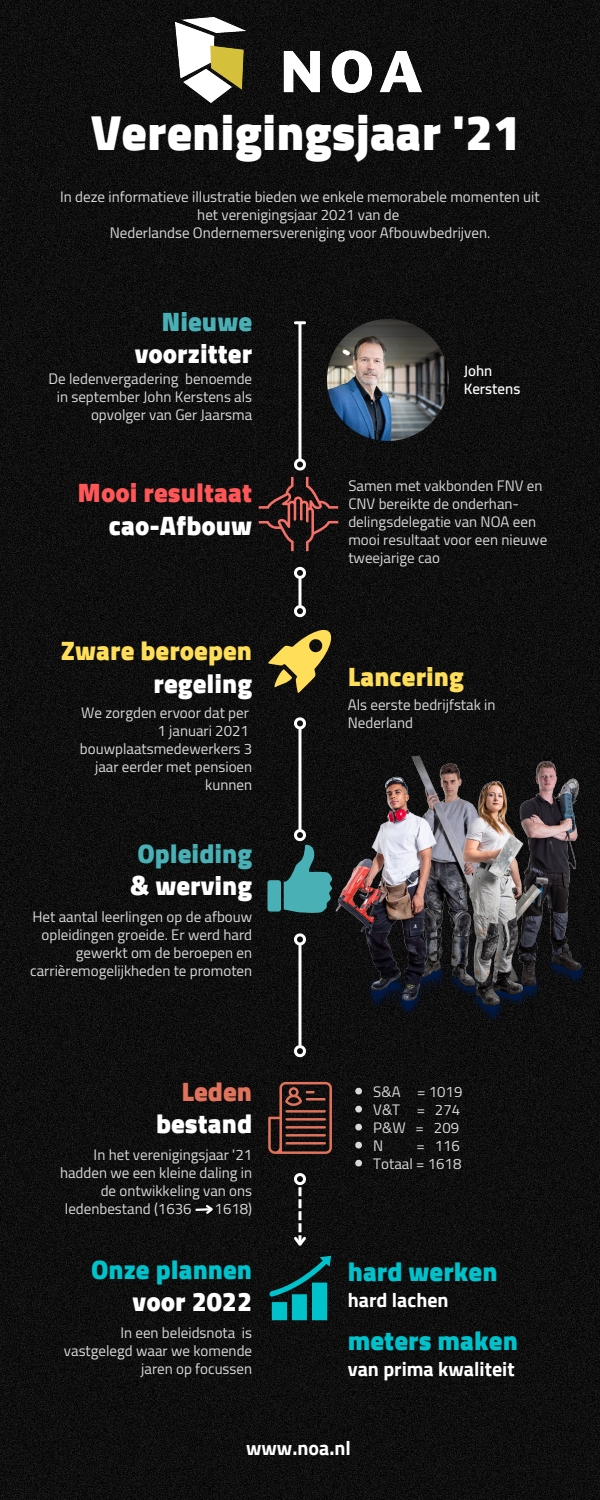
<style>
.page{position:relative;width:600px;height:1500px;background:#fff}
.page>*{position:absolute;margin:0;border:0;box-sizing:border-box;transform-origin:0 0}
.t1{font:900 50px "Cairo";color:#fff}
.t2{font:900 27px "Cairo";color:#fff}
.t3{font:900 27px "Cairo";color:#00c2cb}
.t4{font:900 27px "Cairo";color:#ffde59}
.t5{font:900 27px "Cairo";color:#49b0b6}
.t6{font:900 27px "Cairo";color:#ff5757}
.t7{font:900 27px "Cairo";color:#e1735c}
.t8{font:700 20px "Cairo";color:#fff}
.t9{font:15px/18px "Cairo";color:#d9d9d9;text-align:right}
.t10{font:600 15px/18px "Cairo";color:#fff}
</style>
<div class="page">
<img style="left:0;top:0;width:600px;height:1500px">
<hr style="left:298px;top:324px;width:3px;height:135px;background:#fff">
<svg style="left:294px;top:321px;width:12px;height:3px"></svg>
<hr style="left:298px;top:578px;width:3px;height:28px;background:#fff">
<svg style="left:292px;top:603px;width:16px;height:16px"></svg>
<svg style="left:292px;top:565px;width:16px;height:16px"></svg>
<svg style="left:298px;top:731px;width:4px;height:96px"></svg>
<svg style="left:292px;top:715px;width:16px;height:16px"></svg>
<svg style="left:298px;top:948px;width:4px;height:95px"></svg>
<svg style="left:292px;top:1043px;width:16px;height:16px"></svg>
<svg style="left:292px;top:931px;width:16px;height:17px"></svg>
<svg style="left:291px;top:1171px;width:18px;height:78px"></svg>
<svg style="left:268px;top:630px;width:64px;height:63px"></svg>
<svg style="left:284px;top:827px;width:44px;height:87px"></svg>
<div style="left:267px;top:880px;width:14px;height:32px;background:#49b0b6;border-radius:3px"></div>
<svg style="left:269px;top:1256px;width:62px;height:64px"></svg>
<img style="left:175px;top:18px;width:247px;height:84px">
<img style="left:328px;top:754px;width:272px;height:266px">
<svg style="left:259px;top:456px;width:79px;height:95px"></svg>
<svg style="left:268px;top:1082px;width:64px;height:72px"></svg>
<hr style="left:306px;top:1098px;width:20px;height:3px;background:#e1735c">
<hr style="left:286px;top:1110px;width:40px;height:3px;background:#e1735c">
<hr style="left:286px;top:1118px;width:40px;height:3px;background:#e1735c">
<hr style="left:286px;top:1126px;width:40px;height:3px;background:#e1735c">
<hr style="left:286px;top:1134px;width:40px;height:3px;background:#e1735c">
<hr style="left:286px;top:1142px;width:40px;height:3px;background:#e1735c">
<img style="left:327px;top:319px;width:122px;height:122px;border-radius:50%">
<svg style="left:355px;top:1088px;width:7px;height:6px"></svg>
<svg style="left:355px;top:1106px;width:7px;height:6px"></svg>
<svg style="left:355px;top:1124px;width:7px;height:6px"></svg>
<svg style="left:355px;top:1142px;width:7px;height:6px"></svg>
<svg style="left:355px;top:1160px;width:7px;height:6px"></svg>
<svg style="left:193px;top:1203px;width:23px;height:13px"></svg>
<h1 class="t1" style="left:91px;top:103px;width:432px">Verenigingsjaar '21</h1>
<p class="t9" style="left:60px;top:187px;width:481px;text-align:center">In deze informatieve illustratie bieden we enkele memorabele momenten uit het verenigingsjaar 2021 van de<br>Nederlandse Ondernemersvereniging voor Afbouwbedrijven.</p>
<h2 class="t5" style="left:161px;top:306px;width:92px">Nieuwe</h2>
<h2 class="t2" style="left:135px;top:338px;width:119px">voorzitter</h2>
<p class="t9" style="left:48px;top:370px;width:205px">De ledenvergadering benoemde in september John Kerstens als opvolger van Ger Jaarsma</p>
<h2 class="t6" style="left:78px;top:477px;width:176px">Mooi resultaat</h2>
<h2 class="t2" style="left:109px;top:510px;width:145px">cao-Afbouw</h2>
<p class="t10" style="left:464px;top:362px;width:58px">John<br>Kerstens</p>
<p class="t9" style="left:348px;top:477px;width:200px;text-align:left">Samen met vakbonden FNV en<br>CNV bereikte de onderhan&shy;delingsdelegatie van NOA een mooi resultaat voor een nieuwe tweejarige cao</p>
<h2 class="t4" style="left:61px;top:635px;width:193px">Zware beroepen</h2>
<h2 class="t4" style="left:348px;top:661px;width:118px">Lancering</h2>
<h2 class="t2" style="left:154px;top:668px;width:100px">regeling</h2>
<p class="t9" style="left:80px;top:704px;width:174px">We zorgden ervoor dat per<br>1 januari 2021 bouwplaatsmedewerkers 3 jaar eerder met pensioen kunnen</p>
<p class="t9" style="left:348px;top:696px;width:149px;text-align:left">Als eerste bedrijfstak in<br>Nederland</p>
<h2 class="t5" style="left:137px;top:838px;width:116px">Opleiding</h2>
<h2 class="t2" style="left:130px;top:870px;width:123px">&amp; werving</h2>
<p class="t9" style="left:30px;top:908px;width:223px">Het aantal leerlingen op de afbouw opleidingen groeide. Er werd hard gewerkt om de beroepen en carrièremogelijkheden te promoten</p>
<h2 class="t7" style="left:182px;top:1076px;width:72px">Leden</h2>
<h2 class="t2" style="left:156px;top:1108px;width:98px">bestand</h2>
<p class="t9" style="left:94px;top:1146px;width:160px">In het verenigingsjaar '21</p>
<p class="t9" style="left:60px;top:1164px;width:194px">hadden we een kleine daling in</p>
<p class="t9" style="left:101px;top:1182px;width:153px">de ontwikkeling van ons</p>
<p class="t9" style="left:65px;top:1200px;width:128px">ledenbestand (1636</p>
<p class="t9" style="left:215px;top:1200px;width:39px">1618)</p>
<h2 class="t3" style="left:91px;top:1254px;width:163px">Onze plannen</h2>
<h2 class="t2" style="left:133px;top:1286px;width:121px">voor 2022</h2>
<p class="t9" style="left:64px;top:1324px;width:190px">In een beleidsnota is vastgelegd waar we komende jaren op focussen</p>
<p class="t9" style="left:373px;top:1083px;width:91px;text-align:left">S&amp;A = 1019<br>V&amp;T = 274<br>P&amp;W = 209<br>N</p>
<p class="t9" style="left:373px;top:1137px;width:90px">= 116<br>Totaal = 1618</p>
<h2 class="t3" style="left:348px;top:1256px;width:151px">hard werken</h2>
<h3 class="t8" style="left:348px;top:1289px;width:102px">hard lachen</h3>
<h2 class="t3" style="left:348px;top:1324px;width:172px">meters maken</h2>
<h3 class="t8" style="left:348px;top:1357px;width:168px">van prima kwaliteit</h3>
<h3 class="t8" style="left:246px;top:1437px;width:106px">www.noa.nl</h3>
</div>
